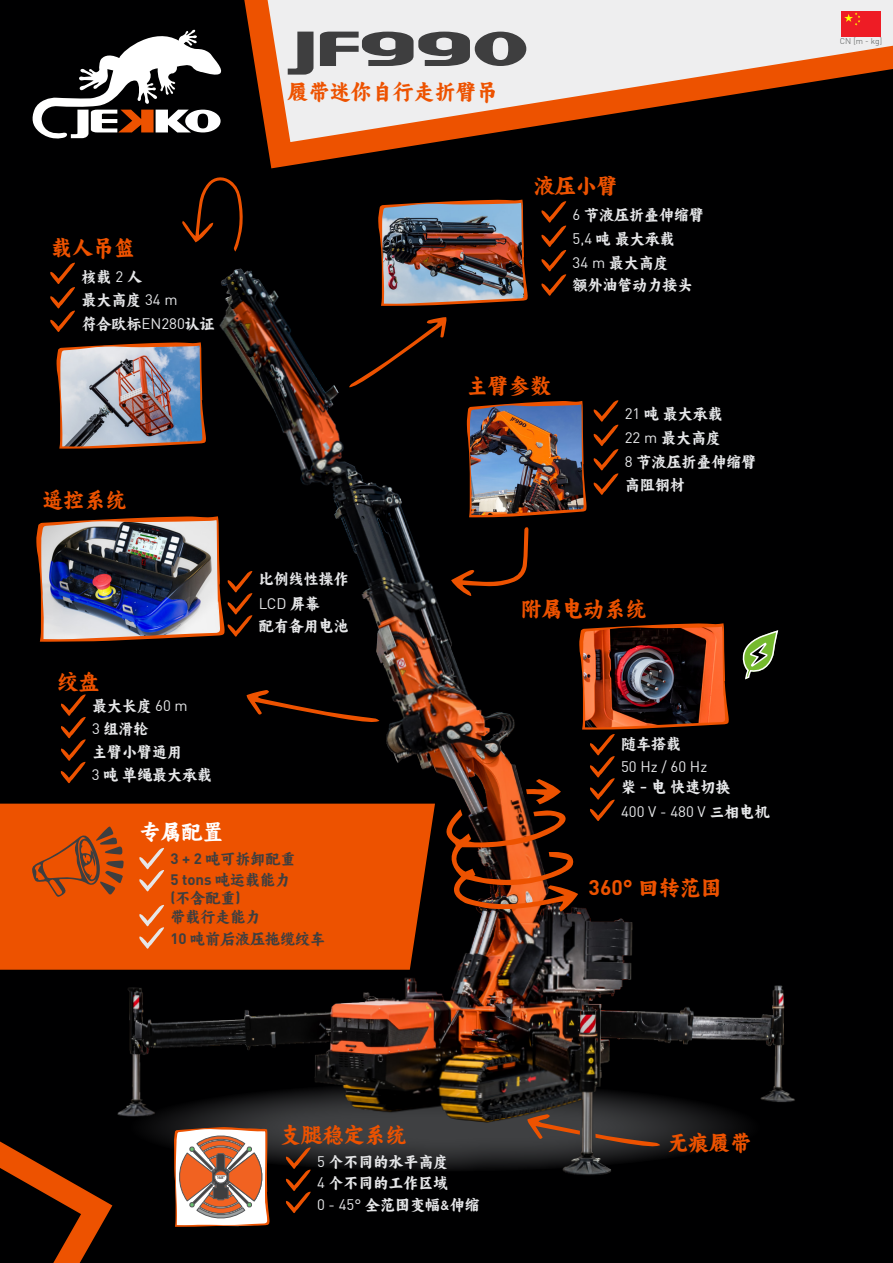
<style>
.page{position:relative;width:893px;height:1263px;background:#000001}
.page>*{position:absolute;margin:0;border:0;box-sizing:border-box;transform-origin:0 0}
.t1{font:21px "Alimama Dong Fang Da Kai";color:#ed5200}
.t2{font:700 21px "DIN Pro";color:#ed5200}
.t3{font:21px "Alimama Dong Fang Da Kai";color:#fff}
.t4{font:15px "Alimama Dong Fang Da Kai";color:#e6e7e9}
.t5{font:15px "Alimama Dong Fang Da Kai";color:#3e3e3f}
.t6{font:15px "DIN";color:#e6e7e9}
.t7{font:700 15px "DIN Pro";color:#3e3e3f}
.t8{font:300 8.25px "DIN Pro";color:#4f5252}
.t9{font:4.35px "Myriad Pro";color:#000001}
.s1{font-family:"DIN"}
.s2{font-family:"Alimama Dong Fang Da Kai"}
.s3{font-family:"DIN Pro";font-weight:700}
.s4{font-family:"Alimama Dong Fang Da Kai";font-weight:400}
</style>
<div class="page">
<svg style="left:32px;top:29px;width:190px;height:110px"></svg>
<img style="left:109px;top:168px;width:686px;height:1038px">
<img style="left:378px;top:200px;width:150px;height:106px">
<img style="left:467px;top:401px;width:120px;height:116px">
<svg style="left:247px;top:690px;width:133px;height:33px"></svg>
<svg style="left:527px;top:1114px;width:53px;height:26px"></svg>
<svg style="left:0;top:1141px;width:112px;height:122px"></svg>
<img style="left:36px;top:516px;width:217px;height:126px">
<svg style="left:541px;top:201px;width:26px;height:95px"></svg>
<svg style="left:593px;top:400px;width:26px;height:95px"></svg>
<svg style="left:451px;top:527px;width:77px;height:69px"></svg>
<div style="left:0;top:804px;width:435px;height:166px;background:#ed5200"></div>
<svg style="left:182px;top:175px;width:61px;height:77px"></svg>
<svg style="left:595px;top:1134px;width:65px;height:13px"></svg>
<img style="left:56px;top:342px;width:150px;height:107px">
<svg style="left:349px;top:317px;width:98px;height:70px"></svg>
<svg style="left:444px;top:623px;width:335px;height:289px"></svg>
<svg style="left:174px;top:1126px;width:96px;height:101px;background:#c9967e"></svg>
<svg style="left:285px;top:1147px;width:27px;height:66px"></svg>
<svg style="left:60px;top:694px;width:26px;height:89px"></svg>
<svg style="left:50px;top:263px;width:25px;height:69px"></svg>
<svg style="left:244px;top:0;width:649px;height:168px"></svg>
<svg style="left:139px;top:848px;width:26px;height:43px"></svg>
<svg style="left:139px;top:905px;width:26px;height:44px"></svg>
<svg style="left:31px;top:826px;width:94px;height:71px;background:#c64d0d"></svg>
<p class="t1" style="left:51px;top:236px;width:85px">载人吊篮</p>
<p class="t4" style="left:81px;top:269px;width:62px">核载 <span class="s1">2</span> 人</p>
<p class="t4" style="left:81px;top:292px;width:98px">最大高度 <span class="s1">34 m</span></p>
<p class="t4" style="left:81px;top:316px;width:135px">符合欧标<span class="s1">EN280</span>认证</p>
<p class="t1" style="left:43px;top:489px;width:85px">遥控系统</p>
<p class="t1" style="left:57px;top:671px;width:43px">绞盘</p>
<p class="t4" style="left:92px;top:698px;width:97px">最大长度 <span class="s1">60 m</span></p>
<p class="t4" style="left:92px;top:744px;width:91px">主臂小臂通用</p>
<p class="t4" style="left:92px;top:721px;width:58px"><span class="s1">3</span> 组滑轮</p>
<p class="t4" style="left:92px;top:767px;width:122px"><span class="s1">3</span> 吨单绳最大承载</p>
<p class="t3" style="left:139px;top:820px;width:85px">专属配置</p>
<p class="t1" style="left:288px;top:81px;width:211px">履带迷你自行走折臂吊</p>
<p class="t1" style="left:534px;top:175px;width:85px">液压小臂</p>
<p class="t4" style="left:573px;top:207px;width:133px"><span class="s1">6</span> 节液压折叠伸缩臂</p>
<p class="t4" style="left:573px;top:231px;width:104px"><span class="s1">5,4</span> 吨最大承载</p>
<p class="t4" style="left:573px;top:255px;width:98px"><span class="s1">34 m</span> 最大高度</p>
<p class="t4" style="left:573px;top:276px;width:121px">额外油管动力接头</p>
<p class="t4" style="left:259px;top:571px;width:91px">比例线性操作</p>
<p class="t6" style="left:259px;top:594px;width:63px">LCD <span class="s2">屏幕</span></p>
<p class="t4" style="left:259px;top:617px;width:91px">配有备用电池</p>
<p class="t1" style="left:467px;top:374px;width:85px">主臂参数</p>
<p class="t4" style="left:625px;top:406px;width:100px"><span class="s1">21</span> 吨最大承载</p>
<p class="t4" style="left:625px;top:430px;width:98px"><span class="s1">22 m</span> 最大高度</p>
<p class="t4" style="left:625px;top:454px;width:133px"><span class="s1">8</span> 节液压折叠伸缩臂</p>
<p class="t4" style="left:625px;top:477px;width:61px">高阻钢材</p>
<p class="t1" style="left:520px;top:598px;width:127px">附属电动系统</p>
<p class="t4" style="left:621px;top:736px;width:61px">随车搭载</p>
<p class="t6" style="left:621px;top:757px;width:88px">50 Hz / 60 Hz</p>
<p class="t4" style="left:621px;top:779px;width:111px">柴 - 电 快速切换</p>
<p class="t6" style="left:621px;top:802px;width:150px">400 V - 480 V <span class="s2">三相电机</span></p>
<p class="t5" style="left:170px;top:851px;width:126px"><span class="s3">3 + 2</span> 吨可拆卸配重</p>
<p class="t7" style="left:170px;top:869px;width:121px">5 tons <span class="s4">吨运载能力</span></p>
<p class="t5" style="left:170px;top:890px;width:72px"><span class="s3">(</span>不含配重<span class="s3">)</span></p>
<p class="t5" style="left:170px;top:909px;width:91px">带载行走能力</p>
<p class="t5" style="left:170px;top:930px;width:156px"><span class="s3">10</span> 吨前后液压拖缆绞车</p>
<p class="t2" style="left:589px;top:873px;width:135px">360° <span class="s4">回转范围</span></p>
<p class="t8" style="left:840px;top:36px;width:44px">CN [m - kg]</p>
<p class="t9" style="left:217px;top:1174px;width:10px">168°</p>
<p class="t1" style="left:281px;top:1124px;width:127px">支腿稳定系统</p>
<p class="t4" style="left:317px;top:1153px;width:133px"><span class="s1">5</span> 个不同的水平高度</p>
<p class="t4" style="left:317px;top:1174px;width:133px"><span class="s1">4</span> 个不同的工作区域</p>
<p class="t4" style="left:317px;top:1197px;width:164px"><span class="s1">0 - 45°</span> 全范围变幅&amp;伸缩</p>
<p class="t1" style="left:668px;top:1131px;width:85px">无痕履带</p>
</div>
